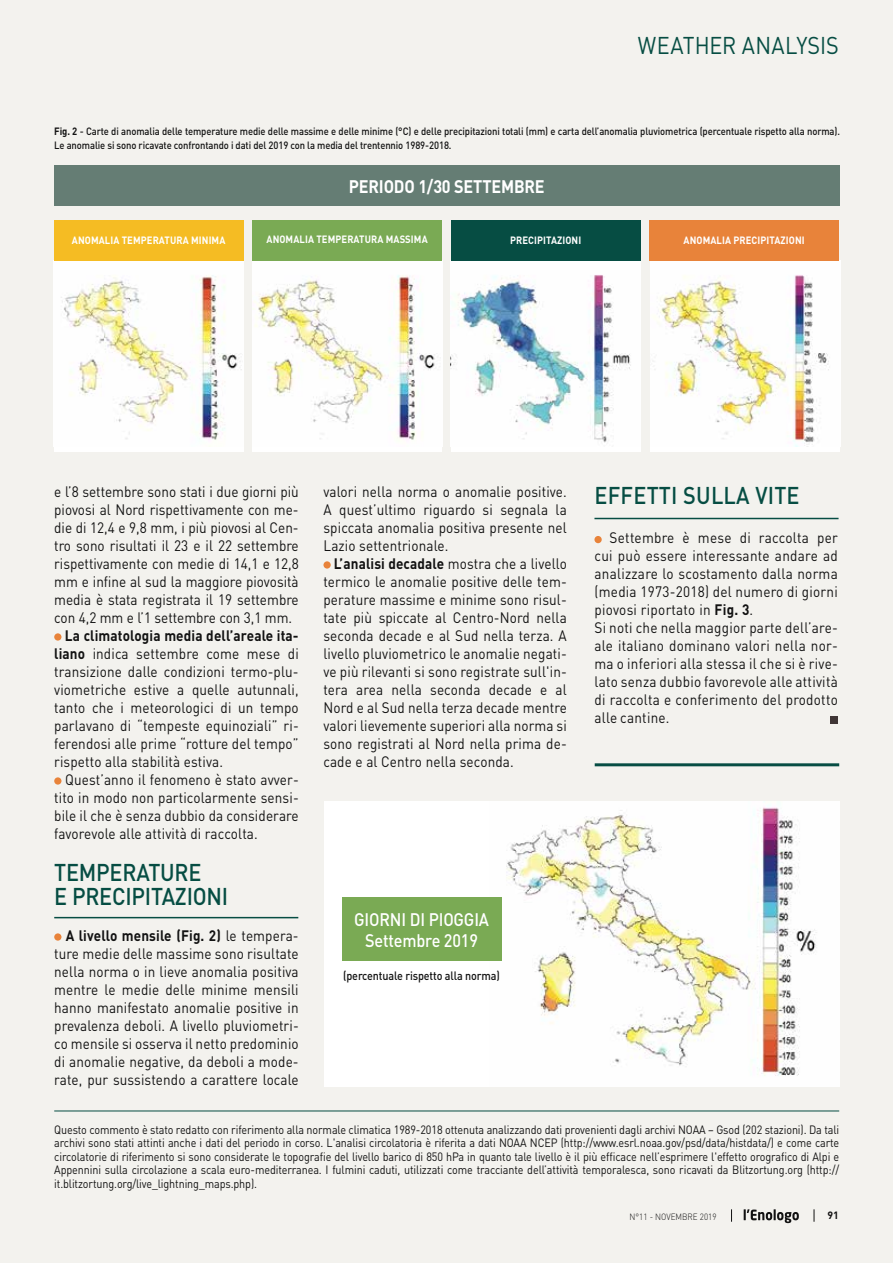
<style>
.page{position:relative;width:893px;height:1263px;background:#f3f2ee}
.page>*{position:absolute;margin:0;border:0;box-sizing:border-box;transform-origin:0 0}
.t1{font:500 24px/24px "DIN";letter-spacing:-.01em;color:#064d43;scale:.9 1}
.t2{font:500 24px "DIN";letter-spacing:.01em;color:#064d43;scale:.9 1}
.t3{font:24px "DIN";letter-spacing:.005em;color:#064d43;scale:.9 1}
.t4{font:500 18px/21px "DIN";letter-spacing:-.01em;color:#fff;text-align:center;scale:.9 1}
.t5{font:700 18px "DIN";letter-spacing:-.01em;color:#fff;scale:.9 1}
.t6{font:15px/18px "DIN";letter-spacing:.01em;color:#121212;text-align:justify;scale:.9 1}
.t7{font:12px/13.5px "DIN";letter-spacing:-.01em;color:#121212;text-align:justify;scale:.9 1}
.t8{font:500 12px "DIN";letter-spacing:-.01em;color:#121212;scale:.9 1}
.t9{font:500 10.5px/13.5px "DIN";letter-spacing:-.01em;color:#121212;scale:.9 1}
.t10{font:700 10.5px "DIN";letter-spacing:.01em;color:#fff;scale:.9 1}
.t11{font:700 10.5px "DIN";color:#121212}
.t12{font:300 9px "DIN";color:#121212;scale:.9 1}
.s1{font-weight:700}
</style>
<div class="page">
<hr style="left:0;top:0;width:1px;height:1263px;background:#305d53">
<svg style="left:744px;top:1209px;width:55px;height:14px"></svg>
<svg style="left:814px;top:1209px;width:1px;height:13px"></svg>
<svg style="left:731px;top:1209px;width:1px;height:13px"></svg>
<div style="left:324px;top:801px;width:515px;height:285px;background:#fff"></div>
<img style="left:501px;top:805px;width:316px;height:271px">
<div style="left:54px;top:165px;width:785px;height:40px;background:#657d74"></div>
<div style="left:54px;top:260px;width:190px;height:191px;background:#fff"></div>
<img style="left:54px;top:260px;width:190px;height:180px">
<div style="left:252px;top:260px;width:190px;height:191px;background:#fff"></div>
<img style="left:252px;top:260px;width:190px;height:180px">
<div style="left:451px;top:260px;width:190px;height:191px;background:#fff"></div>
<img style="left:451px;top:260px;width:190px;height:183px">
<div style="left:650px;top:260px;width:190px;height:191px;background:#fff"></div>
<img style="left:650px;top:260px;width:189px;height:187px">
<div style="left:54px;top:220px;width:190px;height:40px;background:#f5bc23"></div>
<div style="left:451px;top:220px;width:190px;height:40px;background:#064d43"></div>
<div style="left:252px;top:220px;width:190px;height:40px;background:#7aaa54"></div>
<div style="left:649px;top:220px;width:190px;height:40px;background:#e8833a"></div>
<div style="left:54px;top:633px;width:7px;height:8px;background:#e8833a;border-radius:50%"></div>
<div style="left:54px;top:777px;width:7px;height:8px;background:#e8833a;border-radius:50%"></div>
<hr style="left:54px;top:917px;width:244px;height:1px;background:#064d43">
<div style="left:54px;top:933px;width:7px;height:8px;background:#e8833a;border-radius:50%"></div>
<div style="left:323px;top:561px;width:8px;height:8px;background:#e8833a;border-radius:50%"></div>
<hr style="left:594px;top:518px;width:244px;height:1px;background:#064d43">
<div style="left:594px;top:536px;width:8px;height:7px;background:#e8833a;border-radius:50%"></div>
<div style="left:830px;top:716px;width:8px;height:7px;background:#3f3635"></div>
<hr style="left:595px;top:763px;width:244px;height:3px;background:#064d43">
<hr style="left:54px;top:1111px;width:785px;height:1px;background:#064d43">
<div style="left:342px;top:897px;width:159px;height:64px;background:#7aaa54"></div>
<h1 class="t3" style="left:638px;top:30px;width:225px">WEATHER ANALYSIS</h1>
<p class="t9" style="left:54px;top:124px;width:875px"><span class="s1">Fig. 2</span> - Carte di anomalia delle temperature medie delle massime e delle minime (°C) e delle precipitazioni totali (mm) e carta dell’anomalia pluviometrica (percentuale rispetto alla norma).<br>Le anomalie si sono ricavate confrontando i dati del 2019 con la media del trentennio 1989-2018.</p>
<p class="t5" style="left:349px;top:174px;width:219px">PERIODO 1/30 SETTEMBRE</p>
<p class="t10" style="left:72px;top:233px;width:172px">ANOMALIA TEMPERATURA MINIMA</p>
<p class="t10" style="left:267px;top:233px;width:181px">ANOMALIA TEMPERATURA MASSIMA</p>
<p class="t10" style="left:510px;top:234px;width:81px">PRECIPITAZIONI</p>
<p class="t10" style="left:684px;top:234px;width:136px">ANOMALIA PRECIPITAZIONI</p>
<p class="t6" style="left:54px;top:482px;width:273px">e l’8 settembre sono stati i due giorni più piovosi al Nord rispettivamente con me&shy;die di 12,4 e 9,8 mm, i più piovosi al Cen&shy;tro sono risultati il 23 e il 22 settembre rispettivamente con medie di 14,1 e 12,8 mm e infine al sud la maggiore piovosità media è stata registrata il 19 settembre con 4,2 mm e l’1 settembre con 3,1 mm.</p>
<p class="t6" style="left:54px;top:626px;width:273px;text-indent:11px"><span class="s1">La climatologia media dell’areale ita&shy;liano</span> indica settembre come mese di transizione dalle condizioni termo-plu&shy;viometriche estive a quelle autunnali, tanto che i meteorologici di un tempo parlavano di “tempeste equinoziali” ri&shy;ferendosi alle prime “rotture del tempo” rispetto alla stabilità estiva.</p>
<p class="t6" style="left:54px;top:770px;width:273px;text-indent:11px">Quest’anno il fenomeno è stato avver&shy;tito in modo non particolarmente sensi&shy;bile il che è senza dubbio da considerare favorevole alle attività di raccolta.</p>
<h1 class="t1" style="left:54px;top:859px;width:195px">TEMPERATURE<br>E PRECIPITAZIONI</h1>
<p class="t6" style="left:54px;top:926px;width:273px;text-indent:11px"><span class="s1">A livello mensile (Fig. 2)</span> le tempera&shy;ture medie delle massime sono risultate nella norma o in lieve anomalia positiva mentre le medie delle minime mensili hanno manifestato anomalie positive in prevalenza deboli. A livello pluviometri&shy;co mensile si osserva il netto predominio di anomalie negative, da deboli a mode&shy;rate, pur sussistendo a carattere locale</p>
<p class="t6" style="left:323px;top:482px;width:272px">valori nella norma o anomalie positive.<br>A quest’ultimo riguardo si segnala la spiccata anomalia positiva presente nel Lazio settentrionale.</p>
<p class="t6" style="left:323px;top:554px;width:272px;text-indent:10px"><span class="s1">L’analisi decadale</span> mostra che a livello termico le anomalie positive delle tem&shy;perature massime e minime sono risul&shy;tate più spiccate al Centro-Nord nella seconda decade e al Sud nella terza. A livello pluviometrico le anomalie negati&shy;ve più rilevanti si sono registrate sull'in&shy;tera area nella seconda decade e al Nord e al Sud nella terza decade mentre valori lievemente superiori alla norma si sono registrati al Nord nella prima de&shy;cade e al Centro nella seconda.</p>
<p class="t4" style="left:354px;top:908px;width:151px">GIORNI DI PIOGGIA<br>Settembre 2019</p>
<p class="t8" style="left:343px;top:968px;width:176px">(percentuale rispetto alla norma)</p>
<h1 class="t2" style="left:594px;top:480px;width:229px">EFFETTI SULLA VITE</h1>
<p class="t6" style="left:594px;top:528px;width:272px;text-align:left;text-indent:15px">Settembre è mese di raccolta per cui può essere interessante andare ad analizzare lo scostamento dalla norma (media 1973-2018) del numero di giorni piovosi riportato in <span class="s1">Fig. 3</span>.<br>Si noti che nella maggior parte dell’are&shy;ale italiano dominano valori nella nor&shy;ma o inferiori alla stessa il che si è rive&shy;lato senza dubbio favorevole alle attività di raccolta e conferimento del prodotto alle cantine.</p>
<p class="t7" style="left:54px;top:1122px;width:874px">Questo commento è stato redatto con riferimento alla normale climatica 1989-2018 ottenuta analizzando dati provenienti dagli archivi NOAA – Gsod (202 stazioni). Da tali archivi sono stati attinti anche i dati del periodo in corso. L'analisi circolatoria è riferita a dati NOAA NCEP (http://www.esrl.noaa.gov/psd/data/histdata/) e come carte circolatorie di riferimento si sono considerate le topografie del livello barico di 850 hPa in quanto tale livello è il più efficace nell’esprimere l'effetto orografico di Alpi e Appennini sulla circolazione a scala euro-mediterranea. I fulmini caduti, utilizzati come tracciante dell’attività temporalesca, sono ricavati da Blitzortung.org (http:// it.blitzortung.org/live_lightning_maps.php).</p>
<p class="t12" style="left:630px;top:1211px;width:98px">N°11 - NOVEMBRE 2019</p>
<p class="t11" style="left:828px;top:1208px;width:13px">91</p>
</div>
